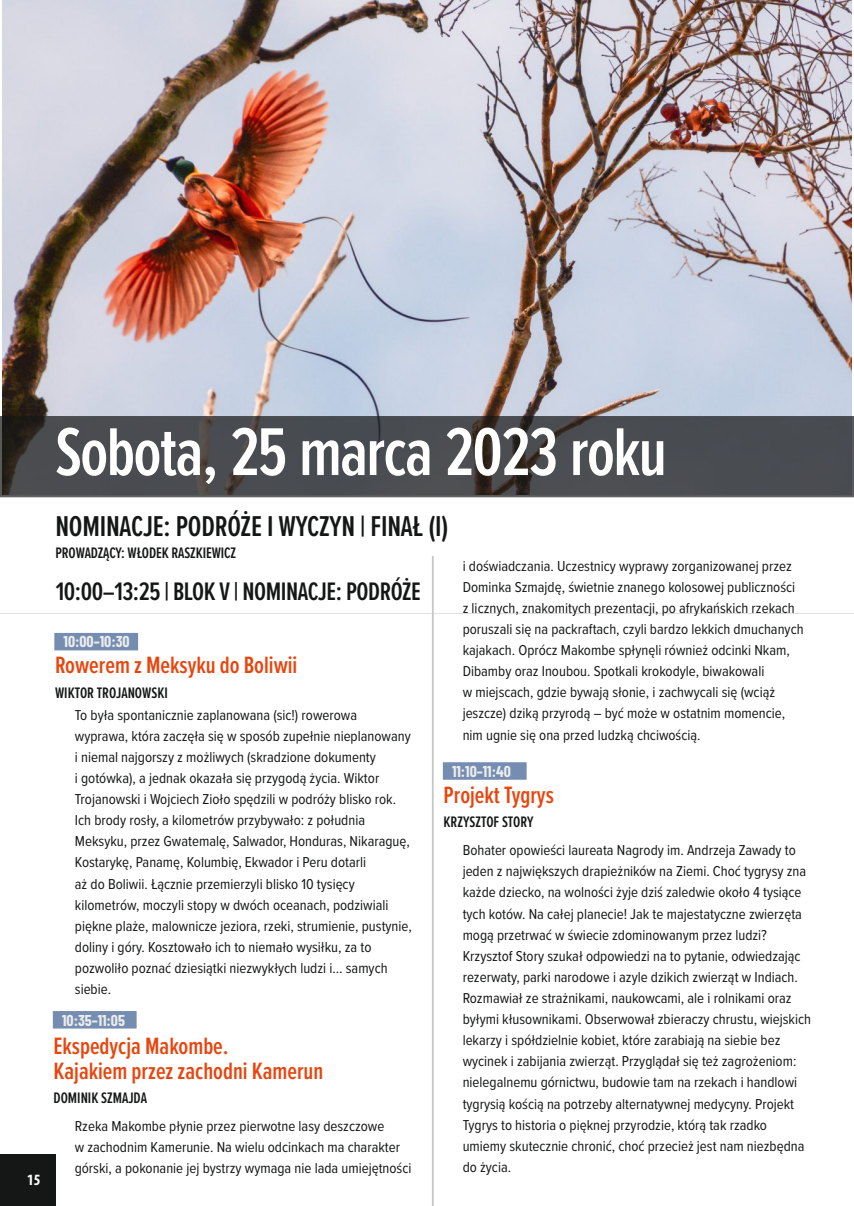
<style>
.page{position:relative;width:854px;height:1206px;background:#fff}
.page>*{position:absolute;margin:0;border:0;box-sizing:border-box;transform-origin:0 0}
.t1{font:600 70px "Proxima Nova Ex Cn";letter-spacing:-.025em;color:#fff}
.t2{font:600 29.75px "Proxima Nova Ex Cn";letter-spacing:-.01em;color:#151616}
.t3{font:600 26.25px "Proxima Nova Ex Cn";letter-spacing:-.015em;color:#151616}
.t4{font:600 24.5px/24.5px "Proxima Nova Ex Cn";color:#e8450e}
.t5{font:600 15.75px "Proxima Nova Ex Cn";color:#151616}
.t6{font:700 15.75px "Barlow Condensed";color:#ececec}
.t7{font:700 condensed 15.75px "Myriad Pro";color:#fff}
.t8{font:14.88px/21.2px "Proxima Nova Cond";color:#151616}
</style>
<div class="page">
<img style="left:2px;top:0;width:849px;height:416px">
<svg style="left:0;top:416px;width:853px;height:81px;background:#47494d"></svg>
<hr style="left:0;top:613px;width:853px;height:1px;background:#dfdfdf">
<div style="left:54px;top:633px;width:84px;height:17px;background:#758db1"></div>
<div style="left:442px;top:762px;width:84px;height:17px;background:#758db1"></div>
<div style="left:53px;top:1011px;width:84px;height:17px;background:#758db1"></div>
<div style="left:0;top:1154px;width:55px;height:51px;background:#151616"></div>
<hr style="left:432px;top:556px;width:1px;height:649px;background:#c5c5c5">
<p class="t7" style="left:27px;top:1173px;width:15px">15</p>
<h1 class="t1" style="left:55px;top:420px;width:612px">Sobota, 25 marca 2023 roku</h1>
<h2 class="t2" style="left:55px;top:513px;width:394px">NOMINACJE: PODRÓŻE I WYCZYN | FINAŁ (I)</h2>
<p class="t5" style="left:55px;top:545px;width:182px">PROWADZĄCY: WŁODEK RASZKIEWICZ</p>
<p class="t8" style="left:462px;top:556px;width:342px">i doświadczania. Uczestnicy wyprawy zorganizowanej przez Dominka Szmajdę, świetnie znanego kolosowej publiczności z licznych, znakomitych prezentacji, po afrykańskich rzekach poruszali się na packraftach, czyli bardzo lekkich dmuchanych kajakach. Oprócz Makombe spłynęli również odcinki Nkam, Dibamby oraz Inoubou. Spotkali krokodyle, biwakowali<br>w miejscach, gdzie bywają słonie, i zachwycali się (wciąż jeszcze) dziką przyrodą – być może w ostatnim momencie, nim ugnie się ona przed ludzką chciwością.</p>
<h3 class="t3" style="left:56px;top:579px;width:366px">10:00–13:25 | BLOK V | NOMINACJE: PODRÓŻE</h3>
<p class="t6" style="left:63px;top:631px;width:68px">10:00–10:30</p>
<h3 class="t4" style="left:55px;top:654px;width:244px">Rowerem z Meksyku do Boliwii</h3>
<p class="t5" style="left:55px;top:685px;width:114px">WIKTOR TROJANOWSKI</p>
<p class="t8" style="left:75px;top:704px;width:338px">To była spontanicznie zaplanowana (sic!) rowerowa wyprawa, która zaczęła się w sposób zupełnie nieplanowany i niemal najgorszy z możliwych (skradzione dokumenty<br>i gotówka), a jednak okazała się przygodą życia. Wiktor Trojanowski i Wojciech Zioło spędzili w podróży blisko rok.<br>Ich brody rosły, a kilometrów przybywało: z południa Meksyku, przez Gwatemalę, Salwador, Honduras, Nikaraguę, Kostarykę, Panamę, Kolumbię, Ekwador i Peru dotarli<br>aż do Boliwii. Łącznie przemierzyli blisko 10 tysięcy kilometrów, moczyli stopy w dwóch oceanach, podziwiali piękne plaże, malownicze jeziora, rzeki, strumienie, pustynie, doliny i góry. Kosztowało ich to niemało wysiłku, za to pozwoliło poznać dziesiątki niezwykłych ludzi i… samych siebie.</p>
<p class="t6" style="left:452px;top:761px;width:60px">11:10–11:40</p>
<h3 class="t4" style="left:443px;top:783px;width:112px">Projekt Tygrys</h3>
<p class="t5" style="left:443px;top:814px;width:91px">KRZYSZTOF STORY</p>
<p class="t8" style="left:462px;top:840px;width:350px">Bohater opowieści laureata Nagrody im. Andrzeja Zawady to jeden z największych drapieżników na Ziemi. Choć tygrysy zna każde dziecko, na wolności żyje dziś zaledwie około 4 tysiące tych kotów. Na całej planecie! Jak te majestatyczne zwierzęta mogą przetrwać w świecie zdominowanym przez ludzi?<br>Krzysztof Story szukał odpowiedzi na to pytanie, odwiedzając rezerwaty, parki narodowe i azyle dzikich zwierząt w Indiach.<br>Rozmawiał ze strażnikami, naukowcami, ale i rolnikami oraz byłymi kłusownikami. Obserwował zbieraczy chrustu, wiejskich lekarzy i spółdzielnie kobiet, które zarabiają na siebie bez wycinek i zabijania zwierząt. Przyglądał się też zagrożeniom: nielegalnemu górnictwu, budowie tam na rzekach i handlowi tygrysią kością na potrzeby alternatywnej medycyny. Projekt Tygrys to historia o pięknej przyrodzie, którą tak rzadko umiemy skutecznie chronić, choć przecież jest nam niezbędna do życia.</p>
<p class="t6" style="left:62px;top:1009px;width:64px">10:35–11:05</p>
<h3 class="t4" style="left:53px;top:1034px;width:271px">Ekspedycja Makombe.<br>Kajakiem przez zachodni Kamerun</h3>
<p class="t5" style="left:53px;top:1090px;width:95px">DOMINIK SZMAJDA</p>
<p class="t8" style="left:75px;top:1115px;width:338px">Rzeka Makombe płynie przez pierwotne lasy deszczowe<br>w zachodnim Kamerunie. Na wielu odcinkach ma charakter górski, a pokonanie jej bystrzy wymaga nie lada umiejętności</p>
</div>
